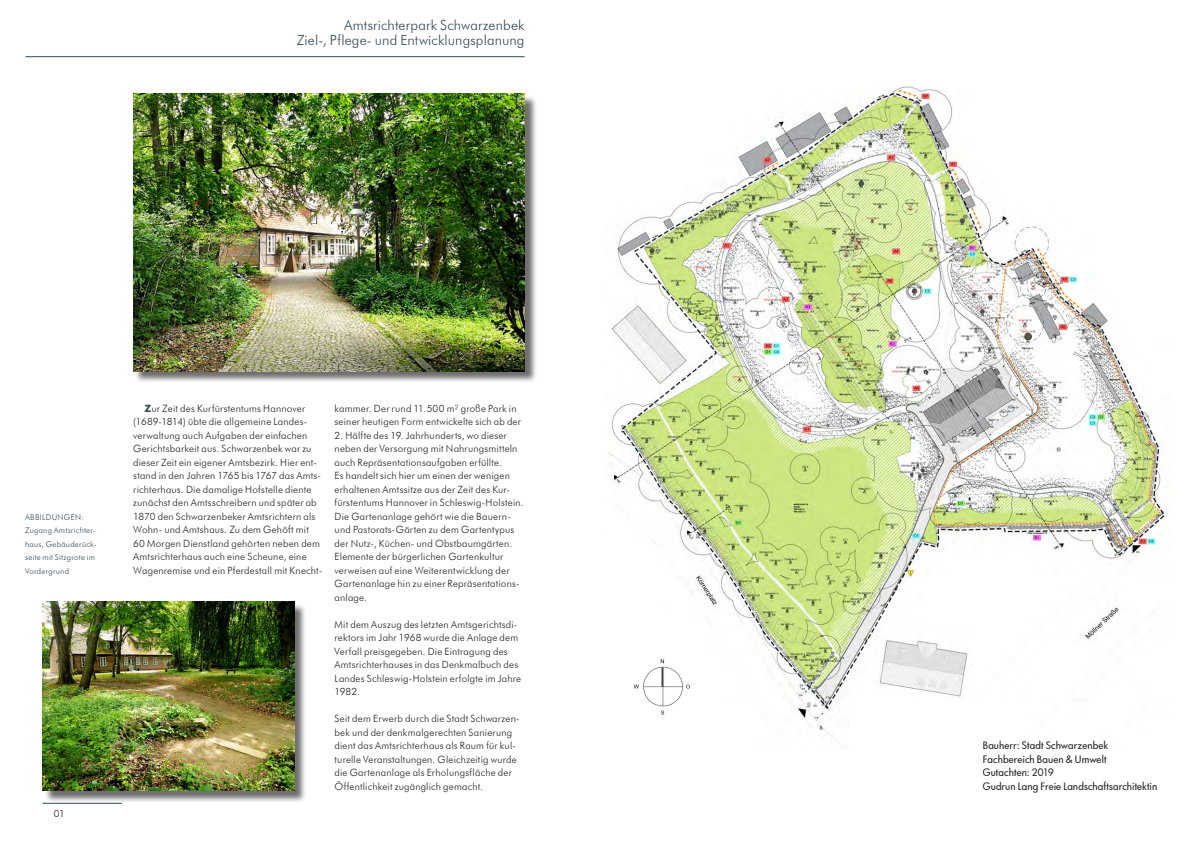
<style>
.page{position:relative;width:1191px;height:842px;background:#fff}
.page>*{position:absolute;margin:0;border:0;box-sizing:border-box;transform-origin:0 0}
.Kolumnentitel_LINKE{font:300 14px "Futura BT";letter-spacing:.01em;color:#364753}
.Kolumnentitel_LINKE-2{font:300 10px/13.5px "Futura BT";letter-spacing:.02em;color:#231f20}
.Text_NORMAL_Projektd{font:500 10px "Futura";letter-spacing:.01em;color:#231f20}
.Text_NORMAL{font:300 10px "Futura BT";color:#231f20}
.Bildunterschrift_LIN{font:300 8px/13.5px "Futura BT";letter-spacing:.03em;color:#364753}
.s1{font-weight:700;color:#364753}
</style>
<div class="page">
<img style="left:608px;top:86px;width:559px;height:652px">
<hr style="left:43px;top:803px;width:79px;height:1px;background:#364753">
<hr style="left:26px;top:56px;width:498px;height:1px;background:#364753">
<div style="left:135px;top:95px;width:402px;height:289px;background:#231f20;opacity:.65"></div>
<img style="left:133px;top:94px;width:391px;height:277px">
<div style="left:44px;top:603px;width:262px;height:200px;background:#231f20;opacity:.65"></div>
<img style="left:43px;top:602px;width:251px;height:188px">
<div style="left:1089px;top:687px;width:42px;height:42px;background:#fff;border-radius:50%"></div>
<img style="left:626px;top:639px;width:76px;height:93px">
<p class="Kolumnentitel_LINKE" style="left:344px;top:17px;width:182px">Amtsrichterpark Schwarzenbek</p>
<p class="Kolumnentitel_LINKE" style="left:297px;top:32px;width:229px">Ziel-, Pflege- und Entwicklungsplanung</p>
<p class="Bildunterschrift_LIN" style="left:25px;top:510px;width:60px">ABBILDUNGEN:</p>
<p class="Bildunterschrift_LIN" style="left:25px;top:524px;width:73px">Zugang Amtsrichter&shy;haus, Gebäuderück&shy;seite mit Sitzgrote im<br>Vordergrund</p>
<p class="Text_NORMAL" style="left:54px;top:807px;width:13px">01</p>
<p class="Kolumnentitel_LINKE-2" style="left:133px;top:401px;width:191px;text-indent:11px"><span class="s1">Z</span>ur Zeit des Kurfürstentums Hannover (1689-1814) übte die allgemeine Landes&shy;verwaltung auch Aufgaben der einfachen Gerichtsbarkeit aus. Schwarzenbek war zu dieser Zeit ein eigener Amtsbezirk. Hier ent&shy;stand in den Jahren 1765 bis 1767 das Amts&shy;richterhaus. Die damalige Hofstelle diente zunächst den Amtsschreibern und später ab 1870 den Schwarzenbeker Amtsrichtern als Wohn- und Amtshaus. Zu dem Gehöft mit 60 Morgen Dienstland gehörten neben dem Amtsrichterhaus auch eine Scheune, eine Wagenremise und ein Pferdestall mit Knecht-</p>
<p class="Kolumnentitel_LINKE-2" style="left:334px;top:401px;width:188px">kammer. Der rund 11.500 m² große Park in seiner heutigen Form entwickelte sich ab der</p>
<p class="Kolumnentitel_LINKE-2" style="left:334px;top:428px;width:190px">2. Hälfte des 19. Jahrhunderts, wo dieser neben der Versorgung mit Nahrungsmitteln auch Repräsentationsaufgaben erfüllte.<br>Es handelt sich hier um einen der wenigen erhaltenen Amtssitze aus der Zeit des Kur&shy;fürstentums Hannover in Schleswig-Holstein.<br>Die Gartenanlage gehört wie die Bauern&shy;und Pastorats-Gärten zu dem Gartentypus der Nutz-, Küchen- und Obstbaumgärten.<br>Elemente der bürgerlichen Gartenkultur verweisen auf eine Weiterentwicklung der Gartenanlage hin zu einer Repräsentations&shy;anlage.</p>
<p class="Kolumnentitel_LINKE-2" style="left:334px;top:617px;width:188px">Mit dem Auszug des letzten Amtsgerichtsdi&shy;rektors im Jahr 1968 wurde die Anlage dem Verfall preisgegeben. Die Eintragung des Amtsrichterhauses in das Denkmalbuch des Landes Schleswig-Holstein erfolgte im Jahre 1982.</p>
<p class="Kolumnentitel_LINKE-2" style="left:334px;top:712px;width:187px">Seit dem Erwerb durch die Stadt Schwarzen&shy;bek und der denkmalgerechten Sanierung dient das Amtsrichterhaus als Raum für kul&shy;turelle Veranstaltungen. Gleichzeitig wurde die Gartenanlage als Erholungsfläche der Öffentlichkeit zugänglich gemacht.</p>
<p class="Text_NORMAL_Projektd" style="left:982px;top:739px;width:127px">Bauherr: Stadt Schwarzenbek</p>
<p class="Text_NORMAL_Projektd" style="left:982px;top:752px;width:125px">Fachbereich Bauen &amp; Umwelt</p>
<p class="Text_NORMAL_Projektd" style="left:982px;top:766px;width:73px">Gutachten: 2019</p>
<p class="Text_NORMAL_Projektd" style="left:982px;top:779px;width:176px">Gudrun Lang Freie Landschaftsarchitektin</p>
</div>
